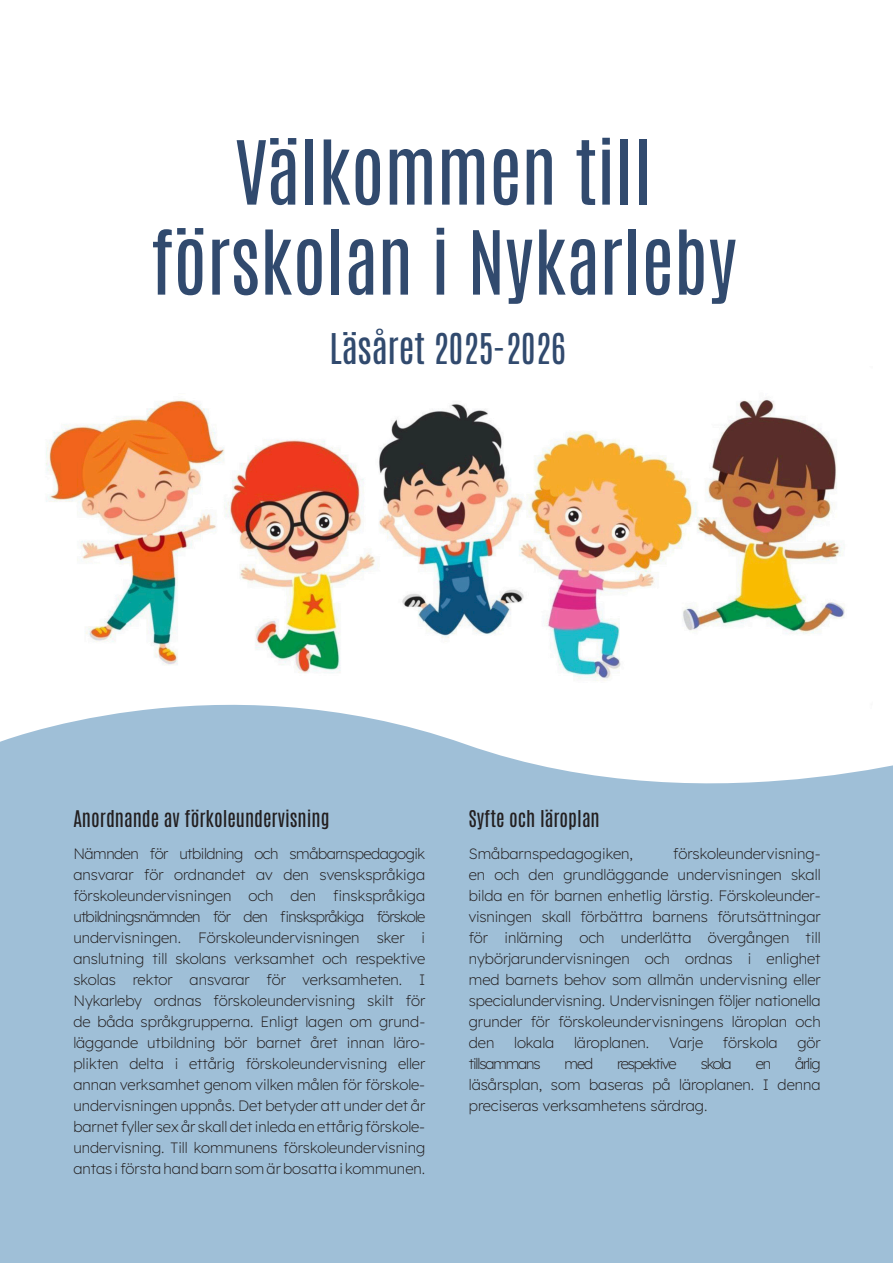
<style>
.page{position:relative;width:893px;height:1263px;background:#fff}
.page>*{position:absolute;margin:0;border:0;box-sizing:border-box;transform-origin:0 0}
.t1{font:75px "Antonio";color:#314a6e}
.t2{font:36px "Antonio";color:#314a6e}
.t3{font:19.5px "Antonio";color:#231f20}
.t4{font:200 15px/21px "Lexend";color:#231f20}
.t5{font:200 15px/21px "Lexend";letter-spacing:-.03em;color:#231f20}
.t6{font:200 15px "Lexend";letter-spacing:-.05em;color:#231f20}
.t7{font:200 15px "Lexend";letter-spacing:-.075em;color:#231f20}
</style>
<div class="page">
<img style="left:46px;top:398px;width:799px;height:260px">
<svg style="left:0;top:658px;width:893px;height:605px;background:#acc7dc"></svg>
<p class="t1" style="left:235px;top:119px;width:419px">Välkommen till</p>
<p class="t1" style="left:150px;top:209px;width:588px">förskolan i Nykarleby</p>
<p class="t2" style="left:330px;top:323px;width:238px">Läsåret 2025-2026</p>
<p class="t3" style="left:73px;top:805px;width:258px">Anordnande av förkoleundervisning</p>
<p class="t3" style="left:469px;top:805px;width:133px">Syfte och läroplan</p>
<p class="t5" style="left:73px;top:842px;width:353px">Nämnden för utbildning och småbarnspedagogik ansvarar för ordnandet av den svenskspråkiga</p>
<p class="t4" style="left:73px;top:884px;width:353px">förskoleundervisningen och den finskspråkiga</p>
<p class="t6" style="left:73px;top:906px;width:353px">utbildningsnämnden för den finskspråkiga förskole</p>
<p class="t4" style="left:73px;top:926px;width:353px">undervisningen. Förskoleundervisningen sker i</p>
<p class="t4" style="left:73px;top:947px;width:353px">anslutning till skolans verksamhet och respektive</p>
<p class="t4" style="left:73px;top:968px;width:353px">skolas rektor ansvarar för verksamheten. I</p>
<p class="t4" style="left:73px;top:989px;width:353px">Nykarleby ordnas förskoleundervisning skilt för de båda språkgrupperna. Enligt lagen om grund-</p>
<p class="t4" style="left:73px;top:1031px;width:353px">läggande utbildning bör barnet året innan läro-</p>
<p class="t4" style="left:73px;top:1052px;width:353px">plikten delta i ettårig förskoleundervisning eller</p>
<p class="t4" style="left:73px;top:1073px;width:353px;text-align:justify">annan verksamhet genom vilken målen för förskole&shy;undervisningen uppnås. Det betyder att under det år barnet fyller sex år skall det inleda en ettårig förskole&shy;undervisning. Till kommunens förskoleundervisning antas i första hand barn som är bosatta i kommunen.</p>
<p class="t4" style="left:469px;top:842px;width:166px">Småbarnspedagogiken,</p>
<p class="t4" style="left:469px;top:842px;width:353px;text-align:right">förskoleundervisning-<br>en och den grundläggande undervisningen skall</p>
<p class="t4" style="left:469px;top:884px;width:353px">bilda en för barnen enhetlig lärstig. Förskoleunder-</p>
<p class="t4" style="left:469px;top:905px;width:353px">visningen skall förbättra barnens förutsättningar</p>
<p class="t4" style="left:469px;top:926px;width:353px">för inlärning och underlätta övergången till</p>
<p class="t4" style="left:469px;top:947px;width:353px">nybörjarundervisningen och ordnas i enlighet med barnets behov som allmän undervisning eller</p>
<p class="t4" style="left:469px;top:989px;width:353px">specialundervisning. Undervisningen följer nationella grunder för förskoleundervisningens läroplan och</p>
<p class="t4" style="left:469px;top:1031px;width:27px">den</p>
<p class="t4" style="left:514px;top:1031px;width:42px">lokala</p>
<p class="t4" style="left:574px;top:1031px;width:77px">läroplanen.</p>
<p class="t4" style="left:669px;top:1031px;width:36px">Varje</p>
<p class="t4" style="left:723px;top:1031px;width:56px">förskola</p>
<p class="t4" style="left:797px;top:1031px;width:25px">gör</p>
<p class="t7" style="left:469px;top:1053px;width:73px">tillsammans</p>
<p class="t4" style="left:565px;top:1052px;width:30px">med</p>
<p class="t7" style="left:617px;top:1053px;width:61px">respektive</p>
<p class="t4" style="left:701px;top:1052px;width:32px">skola</p>
<p class="t4" style="left:756px;top:1052px;width:17px">en</p>
<p class="t4" style="left:795px;top:1052px;width:27px">årlig</p>
<p class="t4" style="left:469px;top:1073px;width:353px">läsårsplan, som baseras på läroplanen. I denna preciseras verksamhetens särdrag.</p>
</div>
